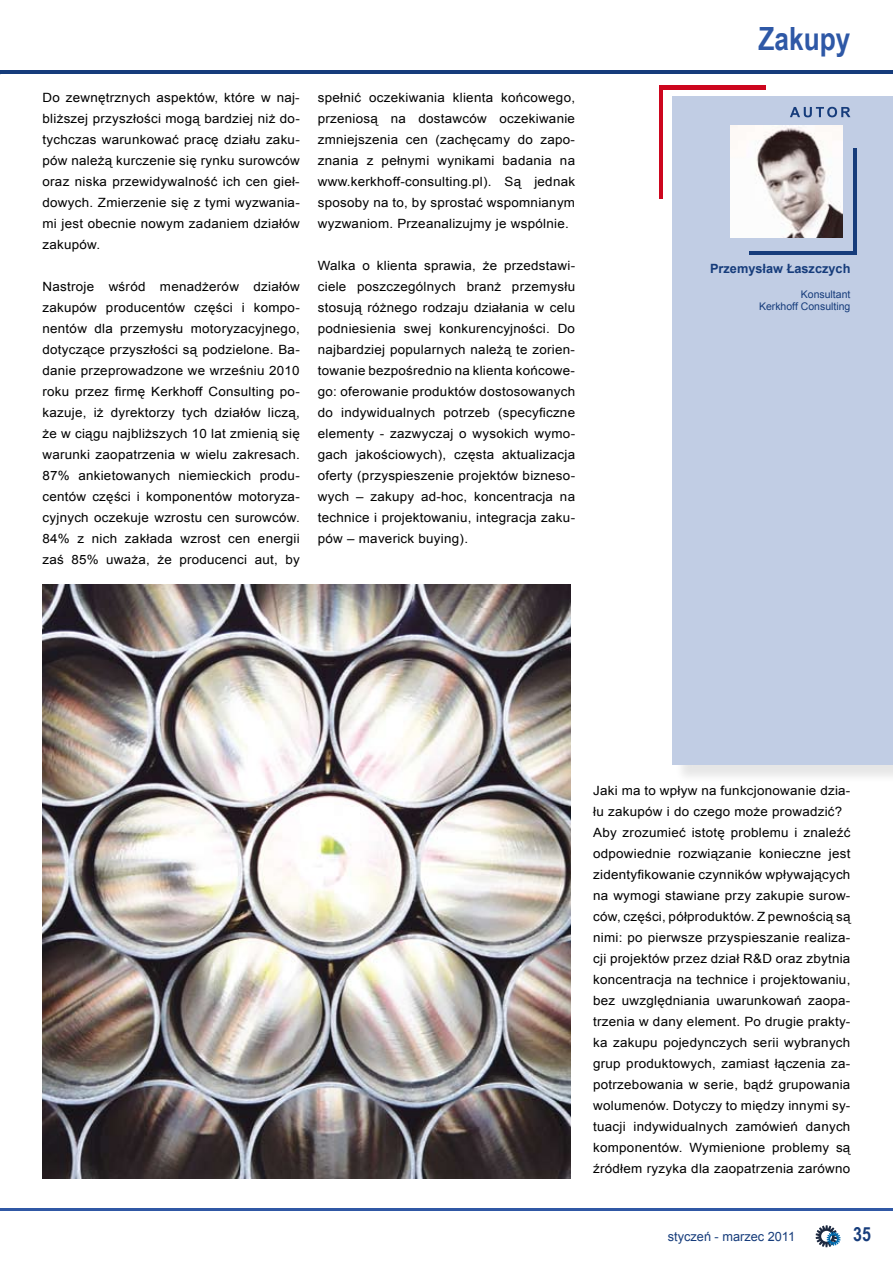
<style>
.page{position:relative;width:893px;height:1263px;background:#fff}
.page>*{position:absolute;margin:0;border:0;box-sizing:border-box;transform-origin:0 0}
.t1{font:700 31.95px "Arial Narrow";color:#2e58a6}
.t2{font:700 19.5px "Arial Narrow";color:#163c7b}
.t3{font:12.75px/21px "Arial";letter-spacing:.02em;color:#000;text-align:justify;scale:1.05 1}
.t4{font:700 12.75px "Arial";color:#163c7b}
.t5{font:12.75px "Arial";color:#163c7b}
.t6{font:10.5px/12.6px "Arial";color:#163c7b;text-align:right}
</style>
<div class="page">
<svg style="left:816px;top:1225px;width:24px;height:22px"></svg>
<hr style="left:0;top:71px;width:893px;height:3px;background:#163c7b">
<hr style="left:0;top:1209px;width:893px;height:2px;background:#3058a5">
<div style="left:674px;top:99px;width:219px;height:688px;background:#000;opacity:.33"></div>
<div style="left:672px;top:97px;width:221px;height:668px;background:#c1cde4"></div>
<hr style="left:659px;top:85px;width:107px;height:4px;background:#cd061e">
<hr style="left:659px;top:86px;width:4px;height:113px;background:#cd061e">
<hr style="left:853px;top:148px;width:4px;height:106px;background:#163c7b">
<hr style="left:750px;top:251px;width:106px;height:3px;background:#163c7b">
<svg style="left:790px;top:107px;width:60px;height:10px"></svg>
<img style="left:731px;top:126px;width:111px;height:111px">
<img style="left:43px;top:585px;width:527px;height:593px">
<p class="t3" style="left:43px;top:87px;width:247px">Do zewnętrznych aspektów, które w naj&shy;bliższej przyszłości mogą bardziej niż do&shy;tychczas warunkować pracę działu zaku&shy;pów należą kurczenie się rynku surowców oraz niska przewidywalność ich cen gieł&shy;dowych. Zmierzenie się z tymi wyzwania&shy;mi jest obecnie nowym zadaniem działów zakupów.</p>
<p class="t3" style="left:43px;top:276px;width:247px">Nastroje wśród menadżerów działów zakupów producentów części i kompo&shy;nentów dla przemysłu motoryzacyjnego, dotyczące przyszłości są podzielone. Ba&shy;danie przeprowadzone we wrześniu 2010 roku przez firmę Kerkhoff Consulting po&shy;kazuje, iż dyrektorzy tych działów liczą, że w ciągu najbliższych 10 lat zmienią się warunki zaopatrzenia w wielu zakresach.<br>87% ankietowanych niemieckich produ&shy;centów części i komponentów motoryza&shy;cyjnych oczekuje wzrostu cen surowców.<br>84% z nich zakłada wzrost cen energii zaś 85% uważa, że producenci aut, by</p>
<p class="t3" style="left:318px;top:87px;width:247px">spełnić oczekiwania klienta końcowego, przeniosą na dostawców oczekiwanie zmniejszenia cen (zachęcamy do zapo&shy;znania z pełnymi wynikami badania na www.kerkhoff-consulting.pl). Są jednak sposoby na to, by sprostać wspomnianym wyzwaniom. Przeanalizujmy je wspólnie.</p>
<p class="t3" style="left:318px;top:255px;width:247px">Walka o klienta sprawia, że przedstawi&shy;ciele poszczególnych branż przemysłu stosują różnego rodzaju działania w celu podniesienia swej konkurencyjności. Do najbardziej popularnych należą te zorien&shy;towanie bezpośrednio na klienta końcowe&shy;go: oferowanie produktów dostosowanych do indywidualnych potrzeb (specyficzne elementy - zazwyczaj o wysokich wymo&shy;gach jakościowych), częsta aktualizacja oferty (przyspieszenie projektów bizneso&shy;wych – zakupy ad-hoc, koncentracja na technice i projektowaniu, integracja zaku&shy;pów – maverick buying).</p>
<h1 class="t1" style="left:759px;top:15px;width:93px">Zakupy</h1>
<p class="t4" style="left:710px;top:260px;width:142px">Przemysław Łaszczych</p>
<p class="t6" style="left:759px;top:288px;width:93px">Konsultant<br>Kerkhoff Consulting</p>
<p class="t3" style="left:593px;top:780px;width:247px;text-align:left">Jaki ma to wpływ na funkcjonowanie dzia&shy;łu zakupów i do czego może prowadzić?<br>Aby zrozumieć istotę problemu i znaleźć odpowiednie rozwiązanie konieczne jest zidentyfikowanie czynników wpływających na wymogi stawiane przy zakupie surow&shy;ców, części, półproduktów. Z pewnością są nimi: po pierwsze przyspieszanie realiza&shy;cji projektów przez dział R&amp;D oraz zbytnia koncentracja na technice i projektowaniu, bez uwzględniania uwarunkowań zaopa&shy;trzenia w dany element. Po drugie prakty&shy;ka zakupu pojedynczych serii wybranych grup produktowych, zamiast łączenia za&shy;potrzebowania w serie, bądź grupowania wolumenów. Dotyczy to między innymi sy&shy;tuacji indywidualnych zamówień danych komponentów. Wymienione problemy są źródłem ryzyka dla zaopatrzenia zarówno</p>
<p class="t5" style="left:668px;top:1228px;width:129px">styczeń - marzec 2011</p>
<h2 class="t2" style="left:853px;top:1219px;width:19px">35</h2>
</div>
